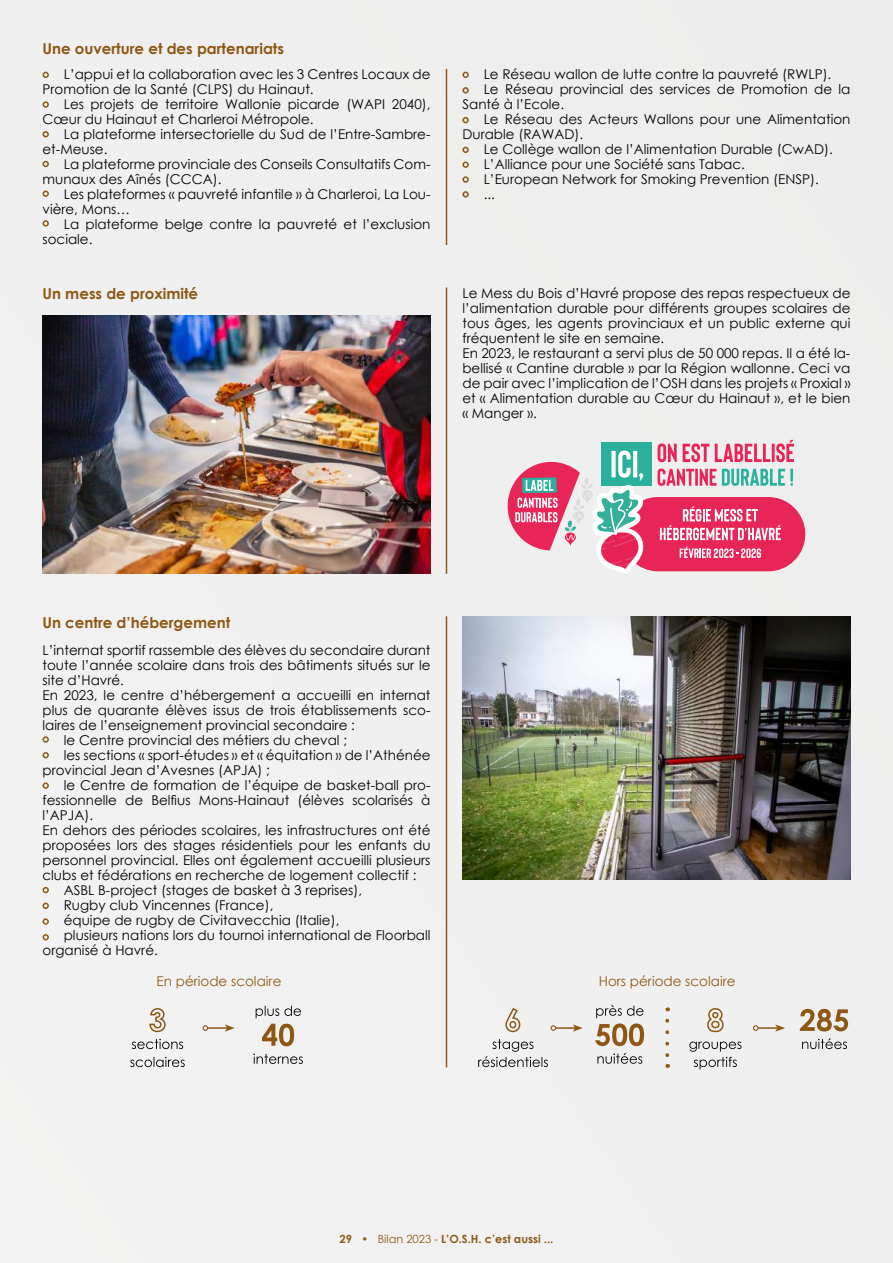
<style>
.page{position:relative;width:893px;height:1263px;background:#f0f0f0}
.page>*{position:absolute;margin:0;border:0;box-sizing:border-box;transform-origin:0 0}
.t1{font:700 15px "Century Gothic";color:#8e5814}
.t2{font:13.5px/15px "Century Gothic";color:#020203}
.t3{font:13.5px "Century Gothic";color:#8e5a14}
.t4{font:700 11.25px "Century Gothic";color:#8e5a14}
.s1{font-weight:400}
</style>
<div class="page">
<hr style="left:446px;top:287px;width:1px;height:287px;background:#8e5a14">
<hr style="left:446px;top:616px;width:1px;height:451px;background:#8e5a14">
<hr style="left:446px;top:69px;width:1px;height:176px;background:#8e5a14">
<svg style="left:43px;top:72px;width:6px;height:6px"></svg>
<div style="left:462px;top:72px;width:7px;height:6px;border:2px solid #8e5a14;border-radius:50%"></div>
<div style="left:43px;top:101px;width:6px;height:7px;border:2px solid #8e5a14;border-radius:50%"></div>
<div style="left:462px;top:87px;width:7px;height:7px;border:2px solid #8e5a14;border-radius:50%"></div>
<svg style="left:43px;top:131px;width:6px;height:6px"></svg>
<div style="left:462px;top:117px;width:7px;height:6px;border:2px solid #8e5a14;border-radius:50%"></div>
<svg style="left:43px;top:161px;width:6px;height:6px"></svg>
<div style="left:462px;top:147px;width:7px;height:6px;border:2px solid #8e5a14;border-radius:50%"></div>
<div style="left:43px;top:190px;width:6px;height:7px;border:2px solid #8e5a14;border-radius:50%"></div>
<div style="left:462px;top:176px;width:7px;height:7px;border:2px solid #8e5a14;border-radius:50%"></div>
<div style="left:462px;top:191px;width:7px;height:7px;border:2px solid #8e5a14;border-radius:50%"></div>
<div style="left:462px;top:161px;width:7px;height:7px;border:2px solid #8e5a14;border-radius:50%"></div>
<div style="left:43px;top:220px;width:6px;height:7px;border:2px solid #8e5a14;border-radius:50%"></div>
<img style="left:462px;top:616px;width:388px;height:264px">
<div style="left:621px;top:497px;width:184px;height:74px;background:#e72556;border-radius:37px"></div>
<div style="left:601px;top:443px;width:50px;height:43px;background:#29b19d"></div>
<svg style="left:722px;top:469px;width:71px;height:17px"></svg>
<svg style="left:657px;top:469px;width:59px;height:17px"></svg>
<svg style="left:658px;top:440px;width:136px;height:22px"></svg>
<svg style="left:507px;top:451px;width:137px;height:122px"></svg>
<svg style="left:660px;top:506px;width:121px;height:34px"></svg>
<svg style="left:680px;top:547px;width:81px;height:11px"></svg>
<svg style="left:203px;top:1024px;width:32px;height:8px"></svg>
<svg style="left:253px;top:1054px;width:50px;height:10px"></svg>
<svg style="left:262px;top:1024px;width:32px;height:22px"></svg>
<svg style="left:256px;top:1006px;width:45px;height:12px"></svg>
<svg style="left:130px;top:1057px;width:55px;height:10px"></svg>
<svg style="left:132px;top:1039px;width:51px;height:10px"></svg>
<svg style="left:149px;top:1008px;width:17px;height:25px"></svg>
<svg style="left:665px;top:1021px;width:4px;height:47px"></svg>
<svg style="left:550px;top:1024px;width:33px;height:8px"></svg>
<svg style="left:753px;top:1024px;width:32px;height:8px"></svg>
<svg style="left:802px;top:1038px;width:45px;height:11px"></svg>
<svg style="left:800px;top:1009px;width:48px;height:22px"></svg>
<svg style="left:689px;top:1041px;width:52px;height:28px"></svg>
<svg style="left:707px;top:1008px;width:17px;height:25px"></svg>
<svg style="left:597px;top:1053px;width:45px;height:11px"></svg>
<svg style="left:595px;top:1005px;width:49px;height:41px"></svg>
<svg style="left:478px;top:1039px;width:70px;height:28px"></svg>
<svg style="left:505px;top:1008px;width:16px;height:25px"></svg>
<img style="left:43px;top:315px;width:388px;height:259px">
<div style="left:43px;top:736px;width:6px;height:7px;border:2px solid #8e5a14;border-radius:50%"></div>
<svg style="left:43px;top:887px;width:6px;height:6px"></svg>
<div style="left:43px;top:918px;width:6px;height:7px;border:2px solid #8e5a14;border-radius:50%"></div>
<svg style="left:43px;top:752px;width:6px;height:6px"></svg>
<svg style="left:43px;top:903px;width:6px;height:6px"></svg>
<svg style="left:43px;top:934px;width:6px;height:6px"></svg>
<div style="left:43px;top:782px;width:6px;height:7px;border:2px solid #8e5a14;border-radius:50%"></div>
<p class="t1" style="left:43px;top:37px;width:243px">Une ouverture et des partenariats</p>
<p class="t2" style="left:43px;top:66px;width:389px;text-indent:21px">L’appui et la collaboration avec les 3 Centres Locaux de<br>Promotion de la Santé (CLPS) du Hainaut.</p>
<p class="t2" style="left:43px;top:96px;width:389px;text-indent:21px">Les projets de territoire Wallonie picarde (WAPI 2040),<br>Cœur du Hainaut et Charleroi Métropole.</p>
<p class="t2" style="left:43px;top:126px;width:389px;text-indent:21px">La plateforme intersectorielle du Sud de l’Entre-Sambre&shy;et-Meuse.</p>
<p class="t2" style="left:43px;top:156px;width:389px;text-indent:21px">La plateforme provinciale des Conseils Consultatifs Com&shy;munaux des Aînés (CCCA).</p>
<p class="t2" style="left:43px;top:186px;width:389px;text-indent:21px">Les plateformes « pauvreté infantile » à Charleroi, La Lou&shy;vière, Mons…</p>
<p class="t2" style="left:43px;top:216px;width:389px;text-indent:21px">La plateforme belge contre la pauvreté et l’exclusion sociale.</p>
<p class="t2" style="left:484px;top:66px;width:349px">Le Réseau wallon de lutte contre la pauvreté (RWLP).</p>
<p class="t2" style="left:484px;top:81px;width:368px">Le Réseau provincial des services de Promotion de la</p>
<p class="t2" style="left:462px;top:96px;width:103px">Santé à l’Ecole.</p>
<p class="t2" style="left:484px;top:111px;width:368px">Le Réseau des Acteurs Wallons pour une Alimentation</p>
<p class="t2" style="left:462px;top:126px;width:122px">Durable (RAWAD).</p>
<p class="t2" style="left:484px;top:141px;width:351px">Le Collège wallon de l’Alimentation Durable (CwAD).</p>
<p class="t2" style="left:484px;top:156px;width:263px">L’Alliance pour une Société sans Tabac.</p>
<p class="t2" style="left:484px;top:171px;width:337px">L’European Network for Smoking Prevention (ENSP).</p>
<p class="t2" style="left:484px;top:186px;width:13px">...</p>
<p class="t1" style="left:43px;top:282px;width:157px">Un mess de proximité</p>
<p class="t2" style="left:462px;top:285px;width:390px">Le Mess du Bois d’Havré propose des repas respectueux de l’alimentation durable pour différents groupes scolaires de tous âges, les agents provinciaux et un public externe qui fréquentent le site en semaine.<br>En 2023, le restaurant a servi plus de 50 000 repas. Il a été la&shy;bellisé « Cantine durable » par la Région wallonne. Ceci va de pair avec l’implication de l’OSH dans les projets « Proxial » et « Alimentation durable au Cœur du Hainaut », et le bien « Manger ».</p>
<p class="t1" style="left:43px;top:611px;width:189px">Un centre d’hébergement</p>
<p class="t2" style="left:43px;top:642px;width:390px">L’internat sportif rassemble des élèves du secondaire durant</p>
<p class="t2" style="left:43px;top:657px;width:389px">toute l’année scolaire dans trois des bâtiments situés sur le</p>
<p class="t2" style="left:43px;top:672px;width:83px">site d’Havré.</p>
<p class="t2" style="left:43px;top:687px;width:390px">En 2023, le centre d’hébergement a accueilli en internat</p>
<p class="t2" style="left:43px;top:702px;width:389px">plus de quarante élèves issus de trois établissements sco-</p>
<p class="t2" style="left:43px;top:717px;width:314px">laires de l’enseignement provincial secondaire :</p>
<p class="t2" style="left:64px;top:732px;width:285px">le Centre provincial des métiers du cheval ;</p>
<p class="t2" style="left:64px;top:747px;width:368px">les sections « sport-études » et « équitation » de l’Athénée</p>
<p class="t2" style="left:43px;top:762px;width:229px">provincial Jean d’Avesnes (APJA) ;</p>
<p class="t2" style="left:64px;top:777px;width:368px">le Centre de formation de l’équipe de basket-ball pro-</p>
<p class="t2" style="left:43px;top:792px;width:389px">fessionnelle de Belfius Mons-Hainaut (élèves scolarisés à</p>
<p class="t2" style="left:43px;top:807px;width:52px">l’APJA).</p>
<p class="t2" style="left:43px;top:822px;width:389px">En dehors des périodes scolaires, les infrastructures ont été</p>
<p class="t2" style="left:43px;top:837px;width:390px">proposées lors des stages résidentiels pour les enfants du</p>
<p class="t2" style="left:43px;top:852px;width:389px">personnel provincial. Elles ont également accueilli plusieurs</p>
<p class="t2" style="left:43px;top:867px;width:376px">clubs et fédérations en recherche de logement collectif :</p>
<p class="t2" style="left:64px;top:882px;width:300px">ASBL B-project (stages de basket à 3 reprises),</p>
<p class="t2" style="left:64px;top:897px;width:211px">Rugby club Vincennes (France),</p>
<p class="t2" style="left:64px;top:912px;width:277px">équipe de rugby de Civitavecchia (Italie),</p>
<p class="t2" style="left:64px;top:927px;width:368px">plusieurs nations lors du tournoi international de Floorball</p>
<p class="t2" style="left:43px;top:942px;width:117px">organisé à Havré.</p>
<p class="t3" style="left:157px;top:971px;width:126px">En période scolaire</p>
<p class="t3" style="left:599px;top:971px;width:138px">Hors période scolaire</p>
<p class="t4" style="left:340px;top:1230px;width:215px">29 <span class="s1">• Bilan 2023 -</span> L’O.S.H. c’est aussi ...</p>
</div>
